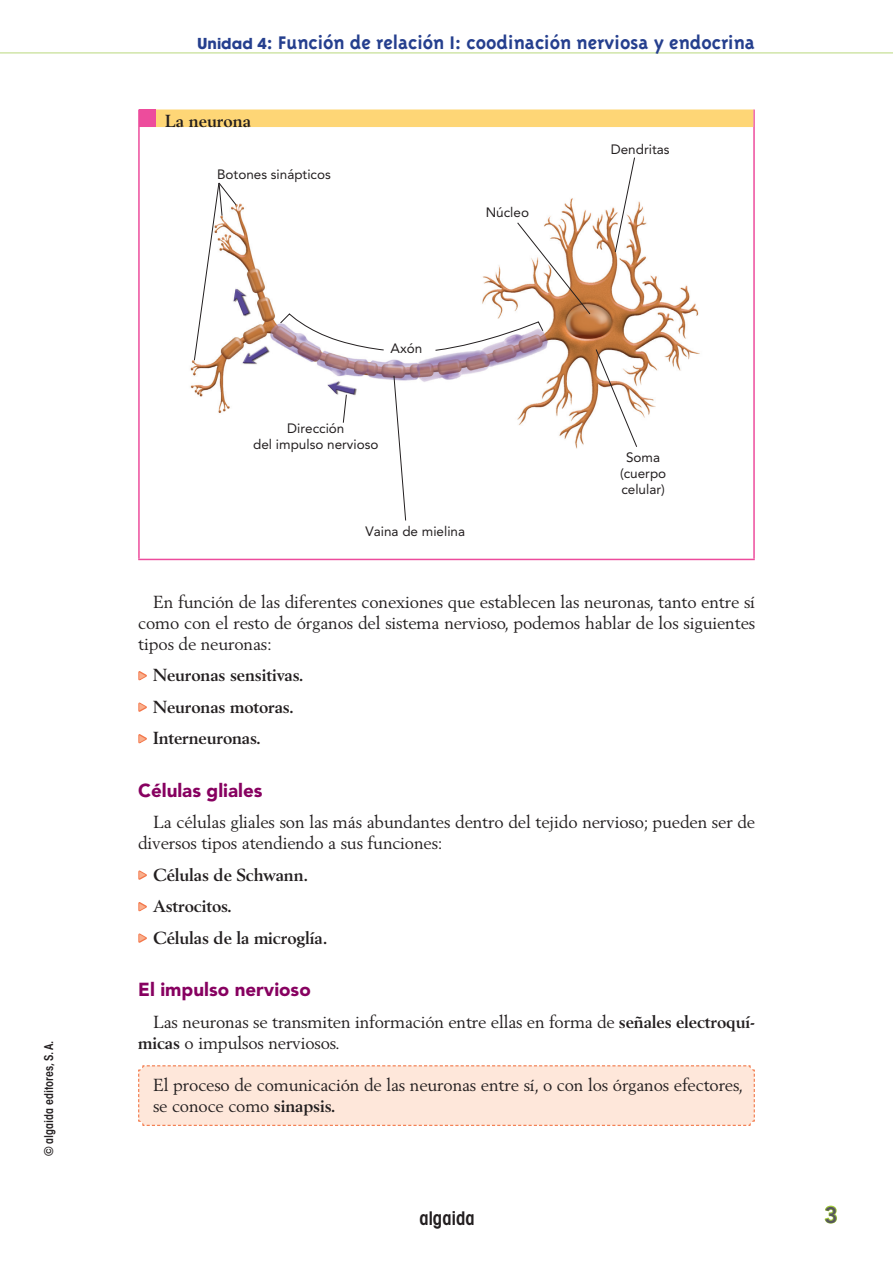
<style>
.page{position:relative;width:893px;height:1263px;background:#fff}
.page>*{position:absolute;margin:0;border:0;box-sizing:border-box;transform-origin:0 0}
.t1{font:800 22.5px "Avenir LT Std";color:#57585a}
.t2{font:700 21px "Triplex";color:#253f8e}
.t3{font:600 condensed 18.9px "Avant Garde";color:#231f20}
.t4{font:900 18.75px "Avenir LT Std";color:#870160}
.t5{font:17.25px/21px "Berling LT Std";letter-spacing:-.01em;color:#231f20}
.t6{font:700 17.25px/31.5px "Berling LT Std";letter-spacing:-.01em;color:#231f20}
.t7{font:13.5px/16.2px "Avenir LT Std";color:#231f20;text-align:center}
.t8{font:600 condensed 12px "ITC Avant Garde Std";color:#231f20}
.s1{font-family:"Avant Garde";font-size:15px}
.s2{font-family:"FF Dingbests";font-weight:400;font-size:15px;color:#f9af8d}
.s3{font-weight:700}
</style>
<div class="page">
<svg style="left:824px;top:1205px;width:13px;height:19px"></svg>
<hr style="left:0;top:53px;width:893px;height:1px;background:#b9d87e">
<div style="left:138px;top:1065px;width:617px;height:61px;background:#fee7da"></div>
<hr style="left:138px;top:110px;width:2px;height:449px;background:#ed4c9c">
<hr style="left:753px;top:110px;width:2px;height:449px;background:#ed4c9c">
<hr style="left:138px;top:559px;width:617px;height:1px;background:#ed4c9c">
<div style="left:140px;top:109px;width:613px;height:18px;background:#fed676"></div>
<div style="left:140px;top:110px;width:16px;height:17px;background:#ed4c9c"></div>
<img style="left:190px;top:198px;width:510px;height:251px">
<svg style="left:614px;top:157px;width:21px;height:96px"></svg>
<svg style="left:595px;top:348px;width:43px;height:100px"></svg>
<svg style="left:393px;top:375px;width:13px;height:146px"></svg>
<svg style="left:517px;top:222px;width:74px;height:93px"></svg>
<svg style="left:435px;top:322px;width:109px;height:29px"></svg>
<svg style="left:279px;top:314px;width:105px;height:37px"></svg>
<svg style="left:342px;top:394px;width:5px;height:29px"></svg>
<svg style="left:194px;top:182px;width:43px;height:179px"></svg>
<svg style="left:138px;top:671px;width:9px;height:10px"></svg>
<svg style="left:138px;top:702px;width:9px;height:10px"></svg>
<svg style="left:138px;top:734px;width:9px;height:10px"></svg>
<svg style="left:138px;top:870px;width:9px;height:10px"></svg>
<svg style="left:138px;top:902px;width:9px;height:10px"></svg>
<svg style="left:138px;top:933px;width:9px;height:10px"></svg>
<p class="t8" style="left:41px;top:1156px;width:117px;rotate:-90deg">© algaida editores, S. A.</p>
<p class="t2" style="left:197px;top:30px;width:559px"><span class="s1">Unidad 4</span>: Función de relación I: coodinación nerviosa y endocrina</p>
<p class="t6" style="left:165px;top:105px;width:87px">La neurona</p>
<p class="t7" style="left:217px;top:166px;width:115px">Botones sinápticos</p>
<p class="t7" style="left:486px;top:204px;width:45px">Núcleo</p>
<p class="t7" style="left:391px;top:340px;width:33px">Axón</p>
<p class="t7" style="left:253px;top:420px;width:127px">Dirección<br>del impulso nervioso</p>
<p class="t7" style="left:366px;top:524px;width:101px">Vaina de mielina</p>
<p class="t7" style="left:611px;top:141px;width:60px">Dendritas</p>
<p class="t7" style="left:620px;top:449px;width:48px">Soma (cuerpo celular)</p>
<p class="t5" style="left:138px;top:591px;width:618px;text-align:justify;text-indent:15px">En función de las diferentes conexiones que establecen las neuronas, tanto entre sí como con el resto de órganos del sistema nervioso, podemos hablar de los siguientes tipos de neuronas:</p>
<p class="t6" style="left:138px;top:659px;width:167px"><span class="s2">&gt;</span> Neuronas sensitivas. <span class="s2">&gt;</span> Neuronas motoras. <span class="s2">&gt;</span> Interneuronas.</p>
<p class="t4" style="left:138px;top:779px;width:126px">Células gliales</p>
<p class="t5" style="left:138px;top:811px;width:618px;text-indent:15px">La células gliales son las más abundantes dentro del tejido nervioso; pueden ser de diversos tipos atendiendo a sus funciones:</p>
<p class="t6" style="left:138px;top:859px;width:191px"><span class="s2">&gt;</span> Células de Schwann.<br><span class="s2">&gt;</span> Astrocitos.<br><span class="s2">&gt;</span> Células de la microglía.</p>
<p class="t4" style="left:138px;top:978px;width:174px">El impulso nervioso</p>
<p class="t5" style="left:138px;top:1011px;width:618px;text-indent:15px">Las neuronas se transmiten información entre ellas en forma de <span class="s3">señales electroquí&shy;micas</span> o impulsos nerviosos.</p>
<p class="t5" style="left:153px;top:1074px;width:592px">El proceso de comunicación de las neuronas entre sí, o con los órganos efectores, se conoce como <span class="s3">sinapsis.</span></p>
<p class="t3" style="left:419px;top:1206px;width:57px">algaida</p>
<h1 class="t1" style="left:824px;top:1201px;width:15px">3</h1>
</div>
